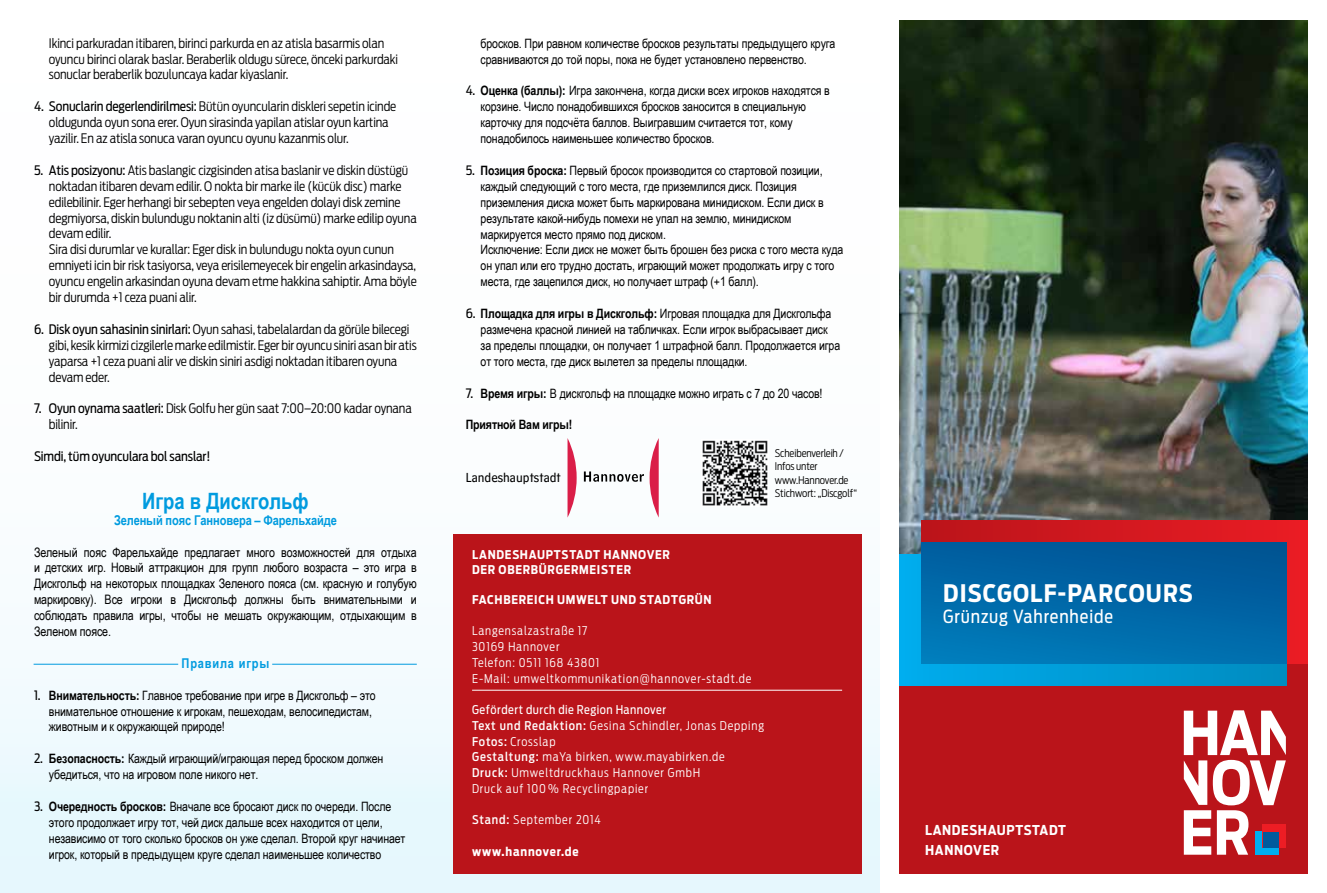
<style>
.page{position:relative;width:1327px;height:893px;background:#fff}
.page>*{position:absolute;margin:0;border:0;box-sizing:border-box;transform-origin:0 0}
.t1{font:700 24px "Antenna Cond";letter-spacing:.045em;color:#fff}
.t2{font:700 22.5px "Arial Narrow";color:#009bdf}
.t3{font:18px "Antenna Cond";letter-spacing:.05em;color:#fff}
.t4{font:700 13.5px "Arial Narrow";letter-spacing:-.01em;color:#009bdf}
.t5{font:700 13.5px/19.5px "Antenna Cond";letter-spacing:.05em;color:#fff}
.t6{font:13.5px "Hannover Millennial Text";color:#000}
.t7{font:700 13.5px "Arial Narrow";letter-spacing:.06em;color:#009bdf}
.t8{font:300 13.05px/15.9px "Antenna Cond";letter-spacing:-.01em;color:#000}
.t9{font:13.05px/15.9px "Arial Narrow";letter-spacing:-.01em;color:#000;text-align:justify}
.t10{font:13.05px "Antenna Cond";letter-spacing:-.01em;color:#000}
.t11{font:12.9px/15.9px "Arial Narrow";letter-spacing:-.01em;color:#000}
.t12{font:700 12.9px "Arial Narrow";letter-spacing:-.01em;color:#000}
.t13{font:300 12px/15.8px "Antenna Cond";letter-spacing:.07em;color:#fff}
.t14{font:700 12px/14.9px "Antenna Cond";letter-spacing:.055em;color:#fff}
.t15{font:300 10.5px/13.5px "Antenna Cond";letter-spacing:-.01em;color:#000}
.s1{font-weight:400}
.s2{font-family:"Antenna Cond"}
.s3{font-weight:700}
.s4{font-weight:500}
</style>
<div class="page">
<div style="left:0;top:0;width:1327px;height:893px;background:linear-gradient(to bottom,#fff,#ebf8fd)"></div>
<div style="left:880px;top:0;width:447px;height:893px;background:#fff"></div>
<div style="left:899px;top:663px;width:408px;height:211px;background:#ba141a"></div>
<img style="left:899px;top:21px;width:408px;height:533px">
<div style="left:921px;top:521px;width:386px;height:143px;background:linear-gradient(to right,#ba141a,#ea1c24)"></div>
<div style="left:899px;top:554px;width:387px;height:131px;background:linear-gradient(to right,#00aced,#008bc0)"></div>
<div style="left:921px;top:542px;width:365px;height:122px;background:linear-gradient(to bottom,#005697,#0077b6)"></div>
<div style="left:453px;top:535px;width:408px;height:339px;background:#ba141a"></div>
<hr style="left:472px;top:690px;width:370px;height:1px;background:#fff">
<svg style="left:584px;top:438px;width:75px;height:80px"></svg>
<svg style="left:567px;top:438px;width:9px;height:80px"></svg>
<svg style="left:1183px;top:710px;width:103px;height:145px"></svg>
<img style="left:702px;top:440px;width:67px;height:66px">
<hr style="left:34px;top:664px;width:144px;height:1px;background:#009bdf">
<hr style="left:272px;top:664px;width:145px;height:1px;background:#009bdf">
<p class="t8" style="left:49px;top:35px;width:351px">Ikinci parkuradan itibaren, birinci parkurda en az atisla basarmis olan oyuncu birinci olarak baslar. Beraberlik oldugu sürece, önceki parkurdaki sonuclar beraberlik bozuluncaya kadar kiyaslanir.</p>
<p class="t8" style="left:49px;top:99px;width:349px;text-indent:-15px"><span class="s1">4. Sonuclarin degerlendirilmesi:</span> Bütün oyuncularin diskleri sepetin icinde oldugunda oyun sona erer. Oyun sirasinda yapilan atislar oyun kartina yazilir. En az atisla sonuca varan oyuncu oyunu kazanmis olur.</p>
<p class="t8" style="left:49px;top:162px;width:369px;text-indent:-15px"><span class="s1">5. Atis posizyonu:</span> Atis baslangic cizgisinden atisa baslanir ve diskin düstügü noktadan itibaren devam edilir. O nokta bir marke ile (kücük disc) marke edilebilinir. Eger herhangi bir sebepten veya engelden dolayi disk zemine degmiyorsa, diskin bulundugu noktanin alti (iz düsümü) marke edilip oyuna devam edilir.<br>Sira disi durumlar ve kurallar: Eger disk in bulundugu nokta oyun cunun emniyeti icin bir risk tasiyorsa, veya erisilemeyecek bir engelin arkasindaysa, oyuncu engelin arkasindan oyuna devam etme hakkina sahiptir. Ama böyle bir durumda +1 ceza puani alir.</p>
<p class="t8" style="left:49px;top:321px;width:369px;text-indent:-15px"><span class="s1">6. Disk oyun sahasinin sinirlari:</span> Oyun sahasi, tabelalardan da görüle bilecegi gibi, kesik kirmizi cizgilerle marke edilmistir. Eger bir oyuncu siniri asan bir atis yaparsa +1 ceza puani alir ve diskin siniri asdigi noktadan itibaren oyuna devam eder.</p>
<p class="t8" style="left:49px;top:401px;width:364px;text-indent:-15px"><span class="s1">7. Oyun oynama saatleri:</span> Disk Golfu her gün saat 7:00–20:00 kadar oynana bilinir.</p>
<p class="t10" style="left:34px;top:449px;width:178px">Simdi, tüm oyunculara bol sanslar!</p>
<h2 class="t2" style="left:142px;top:484px;width:168px">Игра в Дискгольф</h2>
<p class="t4" style="left:114px;top:510px;width:224px">Зеленый пояс Ганновера – Фарельхайде</p>
<p class="t9" style="left:34px;top:543px;width:384px">Зеленый пояс Фарельхайде предлагает много возможностей для отдыха и детских игр. Новый аттракцион для групп любого возраста – это игра в Дискгольф на некоторых площадках Зеленого пояса (см. красную и голубую маркировку). Все игроки в Дискгольф должны быть внимательными и соблюдать правила игры, чтобы не мешать окружающим, отдыхающим в Зеленом поясе.</p>
<p class="t7" style="left:182px;top:653px;width:89px">Правила игры</p>
<p class="t11" style="left:49px;top:687px;width:328px;text-indent:-15px"><span class="s2">1.</span> <span class="s3">Внимательность:</span> Главное требование при игре в Дискгольф – это внимательное отношение к игрокам, пешеходам, велосипедистам, животным и к окружающей природе!</p>
<p class="t11" style="left:49px;top:750px;width:336px;text-indent:-15px"><span class="s2">2.</span> <span class="s3">Безопасность:</span> Каждый играющий/играющая перед броском должен убедиться, что на игровом поле никого нет.</p>
<p class="t11" style="left:49px;top:798px;width:358px;text-indent:-15px"><span class="s2">3.</span> <span class="s3">Очередность бросков:</span> Вначале все бросают диск по очереди. После этого продолжает игру тот, чей диск дальше всех находится от цели, независимо от того сколько бросков он уже сделал. Второй круг начинает игрок, который в предыдущем круге сделал наименьшее количество</p>
<p class="t11" style="left:480px;top:35px;width:356px">бросков. При равном количестве бросков результаты предыдущего круга сравниваются до той поры, пока не будет установлено первенство.</p>
<p class="t11" style="left:480px;top:82px;width:351px;text-indent:-15px"><span class="s2">4.</span> <span class="s3">Оценка (баллы):</span> Игра закончена, когда диски всех игроков находятся в корзине. Число понадобившихся бросков заносится в специальную карточку для подсчёта баллов. Выигравшим считается тот, кому понадобилось наименьшее количество бросков.</p>
<p class="t11" style="left:480px;top:162px;width:364px;text-indent:-15px"><span class="s2">5.</span> <span class="s3">Позиция броска:</span> Первый бросок производится со стартовой позиции, каждый следующий с того места, где приземлился диск. Позиция приземления диска может быть маркирована минидиском. Если диск в результате какой-нибудь помехи не упал на землю, минидиском маркируется место прямо под диском.<br>Исключение: Если диск не может быть брошен без риска с того места куда он упал или его трудно достать, играющий может продолжать игру с того места, где зацепился диск, но получает штраф (+1 балл).</p>
<p class="t11" style="left:480px;top:305px;width:361px;text-indent:-15px"><span class="s2">6.</span> <span class="s3">Площадка для игры в Дискгольф:</span> Игровая площадка для Дискгольфа размечена красной линией на табличках. Если игрок выбрасывает диск за пределы площадки, он получает 1 штрафной балл. Продолжается игра от того места, где диск вылетел за пределы площадки.</p>
<p class="t11" style="left:466px;top:385px;width:358px"><span class="s2">7.</span> <span class="s3">Время игры:</span> В дискгольф на площадке можно играть с 7 до 20 часов!</p>
<p class="t12" style="left:466px;top:415px;width:108px">Приятной Вам игры!</p>
<p class="t6" style="left:466px;top:470px;width:97px">Landeshauptstadt</p>
<p class="t15" style="left:775px;top:446px;width:84px">Scheibenverleih /<br>Infos unter www.Hannover.de<br>Stichwort: „Discgolf“</p>
<p class="t14" style="left:472px;top:547px;width:199px">LANDESHAUPTSTADT HANNOVER<br>DER OBERBÜRGERMEISTER</p>
<p class="t14" style="left:472px;top:592px;width:241px">FACHBEREICH UMWELT UND STADTGRÜN</p>
<p class="t13" style="left:472px;top:623px;width:281px">Langensalzastraße 17<br>30169 Hannover<br>Telefon: 0511 168 43801<br>E-Mail: umweltkommunikation@hannover-stadt.de</p>
<p class="t13" style="left:472px;top:702px;width:293px"><span class="s1">Gefördert durch die Region Hannover<br></span><span class="s4">Text und Redaktion:</span> Gesina Schindler, Jonas Depping <span class="s4">Fotos:</span> Crosslap<br><span class="s4">Gestaltung:</span> maYa birken, www.mayabirken.de<br><span class="s4">Druck:</span> Umweltdruckhaus Hannover GmbH<br>Druck auf 100 % Recyclingpapier</p>
<p class="t13" style="left:472px;top:812px;width:130px"><span class="s4">Stand:</span> September 2014</p>
<p class="t14" style="left:472px;top:844px;width:108px">www.hannover.de</p>
<h1 class="t1" style="left:943px;top:579px;width:251px">DISCGOLF-PARCOURS</h1>
<h3 class="t3" style="left:943px;top:606px;width:171px">Grünzug Vahrenheide</h3>
<p class="t5" style="left:925px;top:821px;width:142px">LANDESHAUPTSTADT<br>HANNOVER</p>
</div>
